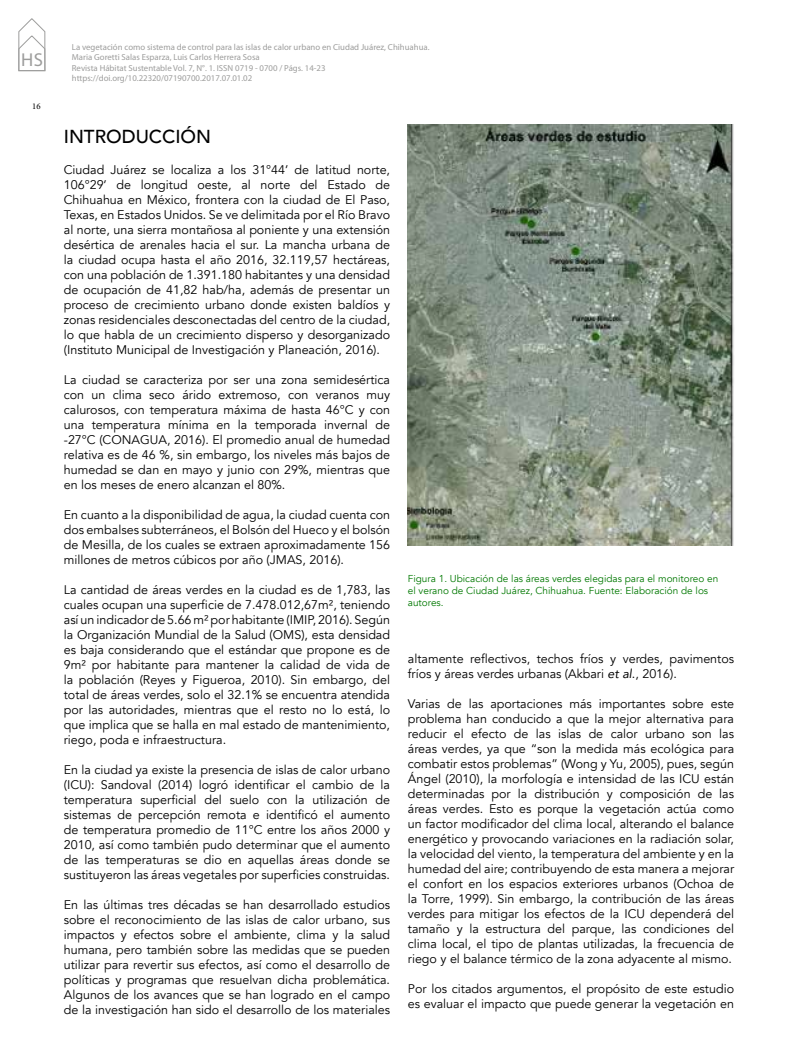
<style>
.page{position:relative;width:798px;height:1063px;background:#fff}
.page>*{position:absolute;margin:0;border:0;box-sizing:border-box;transform-origin:0 0}
.t1{font:500 18.75px "Avenir";color:#000}
.t2{font:18.75px "Myriad Pro";color:#9d9d9c}
.t3{font:12.5px/15px "Avenir";color:#000;text-align:justify}
.t4{font:10px/12px "Avenir";color:#007800}
.t5{font:8.75px/10.5px "Myriad Pro";color:#9d9d9c}
.t6{font:8.75px "Minion Pro";color:#000}
.s1{font-style:italic}
</style>
<div class="page">
<svg style="left:19px;top:18px;width:26px;height:53px"></svg>
<img style="left:407px;top:124px;width:326px;height:422px">
<h1 class="t2" style="left:21px;top:48px;width:24px">HS</h1>
<p class="t6" style="left:32px;top:101px;width:10px">16</p>
<p class="t5" style="left:72px;top:41px;width:359px">La vegetación como sistema de control para las islas de calor urbano en Ciudad Juárez, Chihuahua.<br>Maria Goretti Salas Esparza, Luis Carlos Herrera Sosa<br>Revista Hábitat Sustentable Vol. 7, N°. 1. ISSN 0719 - 0700 / Págs. 14-23 https://doi.org/10.22320/07190700.2017.07.01.02</p>
<h1 class="t1" style="left:64px;top:120px;width:149px">INTRODUCCIÓN</h1>
<p class="t3" style="left:64px;top:163px;width:328px">Ciudad Juárez se localiza a los 31°44’ de latitud norte, 106°29’ de longitud oeste, al norte del Estado de Chihuahua en México, frontera con la ciudad de El Paso, Texas, en Estados Unidos. Se ve delimitada por el Río Bravo al norte, una sierra montañosa al poniente y una extensión desértica de arenales hacia el sur. La mancha urbana de la ciudad ocupa hasta el año 2016, 32.119,57 hectáreas, con una población de 1.391.180 habitantes y una densidad de ocupación de 41,82 hab/ha, además de presentar un proceso de crecimiento urbano donde existen baldíos y zonas residenciales desconectadas del centro de la ciudad, lo que habla de un crecimiento disperso y desorganizado (Instituto Municipal de Investigación y Planeación, 2016).</p>
<p class="t3" style="left:64px;top:373px;width:327px">La ciudad se caracteriza por ser una zona semidesértica con un clima seco árido extremoso, con veranos muy calurosos, con temperatura máxima de hasta 46°C y con una temperatura mínima en la temporada invernal de -27°C (CONAGUA, 2016). El promedio anual de humedad relativa es de 46 %, sin embargo, los niveles más bajos de humedad se dan en mayo y junio con 29%, mientras que en los meses de enero alcanzan el 80%.</p>
<p class="t3" style="left:64px;top:508px;width:328px">En cuanto a la disponibilidad de agua, la ciudad cuenta con dos embalses subterráneos, el Bolsón del Hueco y el bolsón de Mesilla, de los cuales se extraen aproximadamente 156 millones de metros cúbicos por año (JMAS, 2016).</p>
<p class="t3" style="left:64px;top:583px;width:328px">La cantidad de áreas verdes en la ciudad es de 1,783, las cuales ocupan una superficie de 7.478.012,67m², teniendo así un indicador de 5.66 m² por habitante (IMIP, 2016). Según la Organización Mundial de la Salud (OMS), esta densidad es baja considerando que el estándar que propone es de 9m² por habitante para mantener la calidad de vida de la población (Reyes y Figueroa, 2010). Sin embargo, del total de áreas verdes, solo el 32.1% se encuentra atendida por las autoridades, mientras que el resto no lo está, lo que implica que se halla en mal estado de mantenimiento, riego, poda e infraestructura.</p>
<p class="t3" style="left:64px;top:763px;width:328px">En la ciudad ya existe la presencia de islas de calor urbano (ICU): Sandoval (2014) logró identificar el cambio de la temperatura superficial del suelo con la utilización de sistemas de percepción remota e identificó el aumento de temperatura promedio de 11°C entre los años 2000 y 2010, así como también pudo determinar que el aumento de las temperaturas se dio en aquellas áreas donde se sustituyeron las áreas vegetales por superficies construidas.</p>
<p class="t3" style="left:64px;top:898px;width:328px">En las últimas tres décadas se han desarrollado estudios sobre el reconocimiento de las islas de calor urbano, sus impactos y efectos sobre el ambiente, clima y la salud humana, pero también sobre las medidas que se pueden utilizar para revertir sus efectos, así como el desarrollo de políticas y programas que resuelvan dicha problemática.<br>Algunos de los avances que se han logrado en el campo de la investigación han sido el desarrollo de los materiales</p>
<p class="t4" style="left:407px;top:573px;width:312px">Figura 1. Ubicación de las áreas verdes elegidas para el monitoreo en el verano de Ciudad Juárez, Chihuahua. Fuente: Elaboración de los autores.</p>
<p class="t3" style="left:407px;top:652px;width:327px">altamente reflectivos, techos fríos y verdes, pavimentos fríos y áreas verdes urbanas (Akbari <span class="s1">et al</span>., 2016).</p>
<p class="t3" style="left:407px;top:697px;width:328px">Varias de las aportaciones más importantes sobre este problema han conducido a que la mejor alternativa para reducir el efecto de las islas de calor urbano son las áreas verdes, ya que “son la medida más ecológica para combatir estos problemas” (Wong y Yu, 2005), pues, según Ángel (2010), la morfología e intensidad de las ICU están determinadas por la distribución y composición de las áreas verdes. Esto es porque la vegetación actúa como un factor modificador del clima local, alterando el balance energético y provocando variaciones en la radiación solar, la velocidad del viento, la temperatura del ambiente y en la humedad del aire; contribuyendo de esta manera a mejorar el confort en los espacios exteriores urbanos (Ochoa de la Torre, 1999). Sin embargo, la contribución de las áreas verdes para mitigar los efectos de la ICU dependerá del tamaño y la estructura del parque, las condiciones del clima local, el tipo de plantas utilizadas, la frecuencia de riego y el balance térmico de la zona adyacente al mismo.</p>
<p class="t3" style="left:407px;top:982px;width:327px">Por los citados argumentos, el propósito de este estudio es evaluar el impacto que puede generar la vegetación en</p>
</div>
